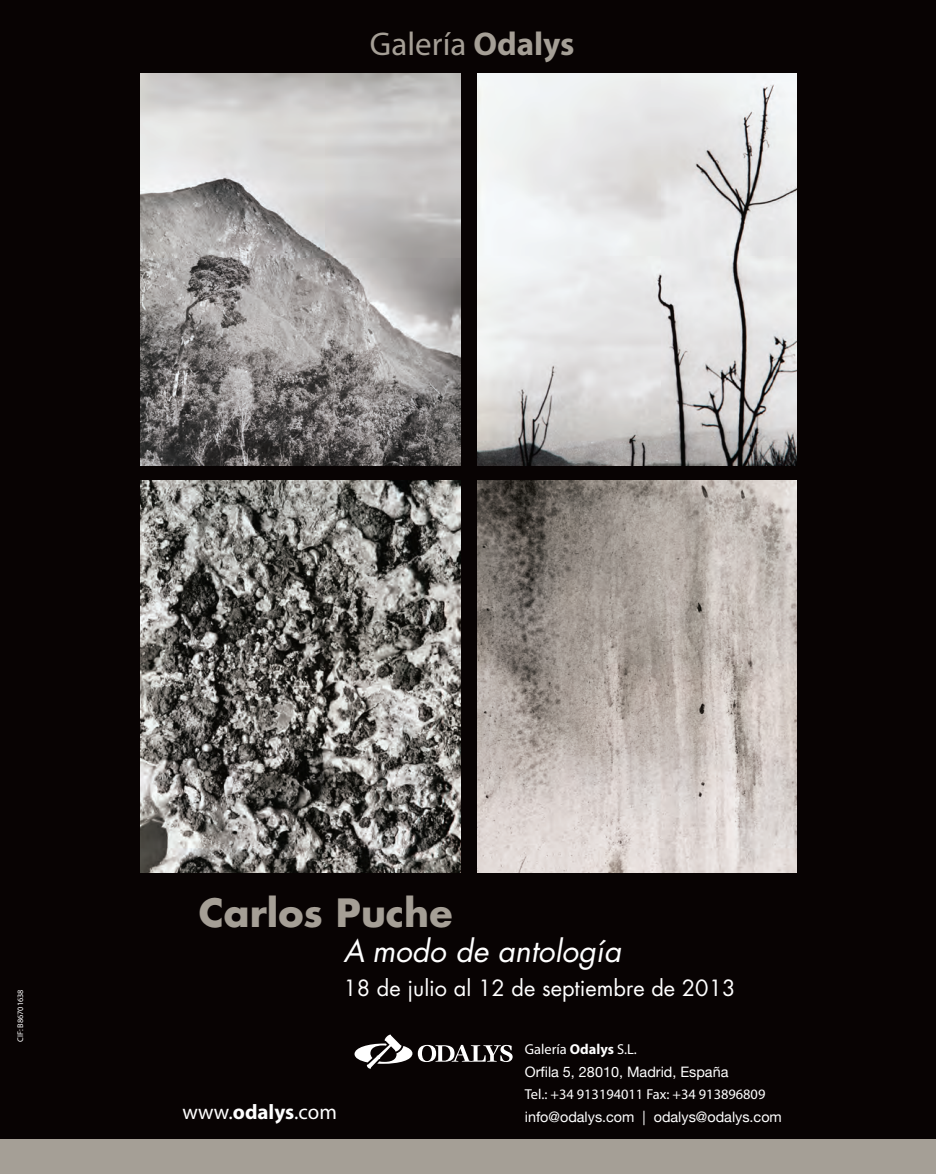
<style>
.page{position:relative;width:936px;height:1174px;background:#fff}
.page>*{position:absolute;margin:0;border:0;box-sizing:border-box;transform-origin:0 0}
.t1{font:700 37.95px "Futura";color:#a59f96}
.t2{font:33px "Myriad Pro";color:#a59f96}
.t3{font:italic 30px "Futura";color:#fff}
.t4{font:21.75px "Futura";color:#fff}
.t5{font:21px "Myriad Pro";letter-spacing:.005em;color:#fff}
.t6{font:14.4px/22.5px "Helvetica Neue";color:#fff}
.t7{font:8.25px "Myriad Pro";color:#fff}
.s1{font-weight:700}
.s2{font-family:"Myriad Pro"}
.s3{font-family:"Myriad Pro";font-weight:700}
</style>
<div class="page">
<div style="left:1px;top:0;width:934px;height:1173px;background:#080303"></div>
<img style="left:141px;top:73px;width:319px;height:392px">
<img style="left:477px;top:73px;width:319px;height:392px">
<img style="left:477px;top:481px;width:319px;height:391px">
<img style="left:141px;top:481px;width:319px;height:391px">
<svg style="left:354px;top:1034px;width:58px;height:35px"></svg>
<svg style="left:418px;top:1044px;width:94px;height:18px"></svg>
<div style="left:0;top:1139px;width:935px;height:35px;background:#a59f96"></div>
<p class="t2" style="left:370px;top:26px;width:206px">Galería <span class="s1">Odalys</span></p>
<p class="t7" style="left:16px;top:1041px;width:54px;rotate:-90deg">CIF: B86701638</p>
<p class="t1" style="left:199px;top:886px;width:255px">Carlos Puche</p>
<p class="t3" style="left:343px;top:930px;width:279px">A modo de antología</p>
<p class="t4" style="left:343px;top:973px;width:393px">18 de julio al 12 de septiembre de 2013</p>
<p class="t5" style="left:182px;top:1100px;width:156px">www.<span class="s1">odalys</span>.com</p>
<p class="t6" style="left:524px;top:1037px;width:258px"><span class="s2">Galería</span> <span class="s3">Odalys</span> <span class="s2">S.L.<br></span>Orfila 5, 28010, Madrid, España<br><span class="s2">Tel.: +34 913194011 Fax: +34 913896809 </span>info@odalys.com | odalys@odalys.com</p>
</div>
